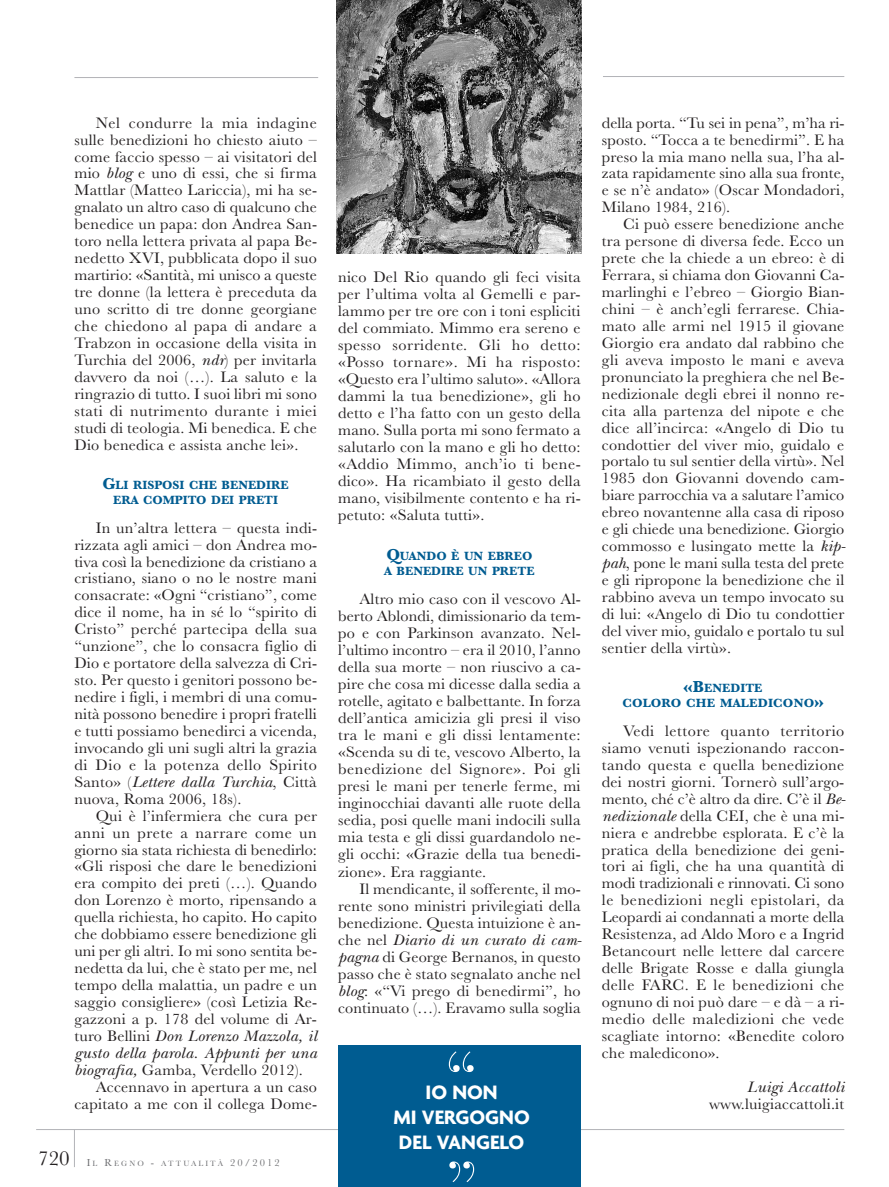
<style>
.page{position:relative;width:889px;height:1187px;background:#fff}
.page>*{position:absolute;margin:0;border:0;box-sizing:border-box;transform-origin:0 0}
.t1{font:72px "Bauer Bodoni Std";color:#fff}
.t2{font:700 21px/25px "Agenda";color:#fff}
.t3{font:15.75px/17px "Baskerville";letter-spacing:.015em;color:#231f20;text-align:justify}
.t4{font:italic 15.75px/17px "New Baskerville Std";letter-spacing:.015em;color:#231f20}
.t5{font:15.75px "Baskerville";letter-spacing:.035em;color:#231f20}
.t6{font:700 12.3px/15px "Baskerville";color:#005c91;text-align:center}
.t7{font:7.8px "Baskerville";letter-spacing:.265em;color:#6c6d70}
.s1{font-family:"New Baskerville Std";font-style:italic}
.s2{font-size:16.5px}
.s3{font-family:"Baskerville";font-style:normal}
.s4{font-size:10.5px}
</style>
<div class="page">
<hr style="left:36px;top:1129px;width:808px;height:1px;background:#b2b3b7">
<hr style="left:74px;top:1129px;width:1px;height:37px;background:#b2b3b7">
<hr style="left:603px;top:76px;width:241px;height:1px;background:#b2b3b7">
<hr style="left:74px;top:77px;width:244px;height:1px;background:#b2b3b7">
<img style="left:336px;top:0;width:246px;height:253px">
<div style="left:338px;top:1045px;width:242px;height:141px;background:#005c91"></div>
<p class="t3" style="left:74px;top:116px;width:244px;text-indent:21px">Nel condurre la mia indagine sulle benedizioni ho chiesto aiuto – come faccio spesso – ai visitatori del mio <span class="s1">blog</span> e uno di essi, che si firma Mattlar (Matteo Lariccia), mi ha se&shy;gnalato un altro caso di qualcuno che benedice un papa: don Andrea San&shy;toro nella lettera privata al papa Be&shy;nedetto XVI, pubblicata dopo il suo martirio: «Santità, mi unisco a queste tre donne (la lettera è preceduta da uno scritto di tre donne georgiane che chiedono al papa di andare a Trabzon in occasione della visita in Turchia del 2006, <span class="s1">ndr</span>) per invitarla davvero da noi (…). La saluto e la ringrazio di tutto. I suoi libri mi sono stati di nutrimento durante i miei studi di teologia. Mi benedica. E che Dio benedica e assista anche lei».</p>
<p class="t6" style="left:103px;top:477px;width:188px"><span class="s2">G</span>LI RISPOSI CHE BENEDIRE<br>ERA COMPITO DEI PRETI</p>
<p class="t3" style="left:74px;top:520px;width:244px;text-indent:21px">In un’altra lettera – questa indi&shy;rizzata agli amici – don Andrea mo&shy;tiva così la benedizione da cristiano a cristiano, siano o no le nostre mani consacrate: «Ogni “cristiano”, come dice il nome, ha in sé lo “spirito di Cristo” perché partecipa della sua “unzione”, che lo consacra figlio di Dio e portatore della salvezza di Cri&shy;sto. Per questo i genitori possono be&shy;nedire i figli, i membri di una comu&shy;nità possono benedire i propri fratelli e tutti possiamo benedirci a vicenda, invocando gli uni sugli altri la grazia di Dio e la potenza dello Spirito</p>
<p class="t4" style="left:74px;top:775px;width:244px"><span class="s3">Santo» (</span>Lettere dalla Turchia<span class="s3">, Città</span></p>
<p class="t3" style="left:74px;top:791px;width:168px">nuova, Roma 2006, 18s).</p>
<p class="t3" style="left:96px;top:808px;width:223px">Qui è l’infermiera che cura per</p>
<p class="t5" style="left:74px;top:827px;width:244px">anni un prete a narrare come un</p>
<p class="t3" style="left:74px;top:842px;width:244px">giorno sia stata richiesta di benedirlo:</p>
<p class="t3" style="left:74px;top:859px;width:244px">«Gli risposi che dare le benedizioni</p>
<p class="t3" style="left:74px;top:876px;width:244px">era compito dei preti (…). Quando</p>
<p class="t3" style="left:74px;top:893px;width:244px">don Lorenzo è morto, ripensando a</p>
<p class="t3" style="left:74px;top:910px;width:244px">quella richiesta, ho capito. Ho capito</p>
<p class="t3" style="left:74px;top:927px;width:244px">che dobbiamo essere benedizione gli</p>
<p class="t3" style="left:74px;top:944px;width:244px">uni per gli altri. Io mi sono sentita be-</p>
<p class="t3" style="left:74px;top:961px;width:244px">nedetta da lui, che è stato per me, nel</p>
<p class="t3" style="left:74px;top:978px;width:244px">tempo della malattia, un padre e un</p>
<p class="t3" style="left:74px;top:995px;width:244px">saggio consigliere» (così Letizia Re-</p>
<p class="t3" style="left:74px;top:1012px;width:244px">gazzoni a p. 178 del volume di Ar-</p>
<p class="t4" style="left:74px;top:1029px;width:244px"><span class="s3">turo Bellini</span> Don Lorenzo Mazzola, il gusto della parola. Appunti per una</p>
<p class="t3" style="left:74px;top:1062px;width:230px"><span class="s1">biografia,</span> Gamba, Verdello 2012).</p>
<p class="t3" style="left:96px;top:1079px;width:223px">Accennavo in apertura a un caso</p>
<p class="t3" style="left:74px;top:1096px;width:244px">capitato a me con il collega Dome-</p>
<p class="t7" style="left:38px;top:1161px;width:243px"><sup>720</sup> <span class="s4">I</span>L <span class="s4">R</span>EGNO <span class="s4">-</span> ATTUALITÀ <span class="s4">20/2012</span></p>
<p class="t3" style="left:338px;top:270px;width:244px">nico Del Rio quando gli feci visita per l’ultima volta al Gemelli e par&shy;lammo per tre ore con i toni espliciti del commiato. Mimmo era sereno e spesso sorridente. Gli ho detto: «Posso tornare». Mi ha risposto: «Questo era l’ultimo saluto». «Allora dammi la tua benedizione», gli ho detto e l’ha fatto con un gesto della mano. Sulla porta mi sono fermato a salutarlo con la mano e gli ho detto: «Addio Mimmo, anch’io ti bene&shy;dico». Ha ricambiato il gesto della mano, visibilmente contento e ha ri&shy;petuto: «Saluta tutti».</p>
<p class="t6" style="left:384px;top:547px;width:152px;text-align:left"><span class="s2">Q</span>UANDO È UN EBREO<br>A BENEDIRE UN PRETE</p>
<p class="t3" style="left:338px;top:592px;width:244px;text-indent:21px">Altro mio caso con il vescovo Al&shy;berto Ablondi, dimissionario da tem - po e con Parkinson avanzato. Nel&shy;l’ultimo incontro – era il 2010, l’anno della sua morte – non riuscivo a ca&shy;pire che cosa mi dicesse dalla sedia a rotelle, agitato e balbettante. In forza dell’antica amicizia gli presi il viso tra le mani e gli dissi lentamente: «Scenda su di te, vescovo Alberto, la benedizione del Signore». Poi gli presi le mani per tenerle ferme, mi inginocchiai davanti alle ruote della sedia, posi quelle mani indocili sulla mia testa e gli dissi guardandolo ne&shy;gli occhi: «Grazie della tua benedi&shy;zione». Era raggiante.</p>
<p class="t3" style="left:338px;top:881px;width:244px;text-indent:21px">Il mendicante, il sofferente, il mo&shy;rente sono ministri privilegiati della benedizione. Questa intuizione è an-</p>
<p class="t4" style="left:338px;top:933px;width:245px"><span class="s3">che nel</span> Diario di un curato di cam-</p>
<p class="t3" style="left:338px;top:949px;width:244px"><span class="s1">pagna</span> di George Bernanos, in questo passo che è stato segnalato anche nel <span class="s1">blog</span>: «“Vi prego di benedirmi”, ho continuato (…). Eravamo sulla soglia</p>
<h1 class="t1" style="left:443px;top:1036px;width:37px">“</h1>
<h2 class="t2" style="left:393px;top:1106px;width:138px">MI VERGOGNO<br>DEL VANGELO</h2>
<h1 class="t1" style="left:480px;top:1197px;width:37px;rotate:-180deg">“</h1>
<h2 class="t2" style="left:425px;top:1081px;width:74px">IO NON</h2>
<p class="t3" style="left:602px;top:116px;width:244px">della porta. “Tu sei in pena”, m’ha ri&shy;sposto. “Tocca a te benedirmi”. E ha preso la mia mano nella sua, l’ha al&shy;zata rapidamente sino alla sua fronte, e se n’è andato» (Oscar Mondadori, Milano 1984, 216).</p>
<p class="t3" style="left:602px;top:217px;width:245px;text-indent:21px">Ci può essere benedizione anche tra persone di diversa fede. Ecco un prete che la chiede a un ebreo: è di Ferrara, si chiama don Giovanni Ca&shy;marlinghi e l’ebreo – Giorgio Bian&shy;chini – è anch’egli ferrarese. Chia&shy;mato alle armi nel 1915 il giovane Giorgio era andato dal rabbino che gli aveva imposto le mani e aveva pronunciato la preghiera che nel Be&shy;nedizionale degli ebrei il nonno re&shy;cita alla partenza del nipote e che dice all’incirca: «Angelo di Dio tu condottier del viver mio, guidalo e portalo tu sul sentier della virtù». Nel 1985 don Giovanni dovendo cam&shy;biare parrocchia va a salutare l’amico ebreo novantenne alla casa di riposo e gli chiede una benedizione. Giorgio commosso e lusingato mette la <span class="s1">kip&shy;pah</span>, pone le mani sulla testa del prete e gli ripropone la benedizione che il rabbino aveva un tempo invocato su di lui: «Angelo di Dio tu condottier del viver mio, guidalo e portalo tu sul sentier della virtù».</p>
<p class="t6" style="left:622px;top:680px;width:203px"><span class="s2">«B</span>ENEDITE<br>COLORO CHE MALEDICONO<span class="s2">»</span></p>
<p class="t3" style="left:602px;top:724px;width:245px;text-indent:21px">Vedi lettore quanto territorio siamo venuti ispezionando raccon&shy;tando questa e quella benedizione dei nostri giorni. Tornerò sull’argo&shy;mento, ché c’è altro da dire. C’è il <span class="s1">Be&shy;nedizionale</span> della CEI, che è una mi&shy;niera e andrebbe esplorata. E c’è la pratica della benedizione dei geni&shy;tori ai figli, che ha una quantità di modi tradizionali e rinnovati. Ci sono le benedizioni negli epistolari, da Leopardi ai condannati a morte della Resistenza, ad Aldo Moro e a Ingrid Betancourt nelle lettere dal carcere delle Brigate Rosse e dalla giungla delle FARC. E le benedizioni che ognuno di noi può dare – e dà – a ri&shy;medio delle maledizioni che vede scagliate intorno: «Benedite coloro che maledicono».</p>
<p class="t4" style="left:747px;top:1079px;width:99px">Luigi Accattoli</p>
<p class="t3" style="left:709px;top:1096px;width:137px">www.luigiaccattoli.it</p>
</div>
